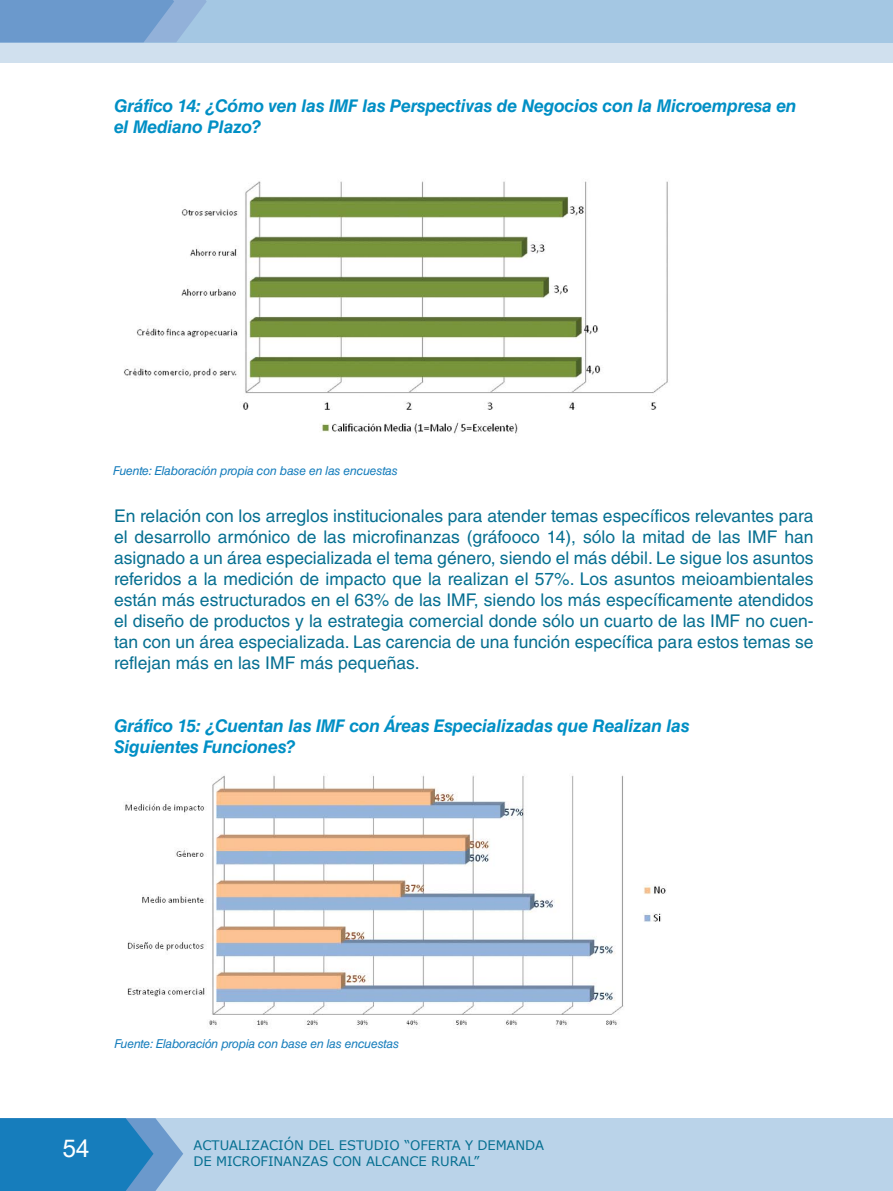
<style>
.page{position:relative;width:893px;height:1191px;background:#fff}
.page>*{position:absolute;margin:0;border:0;box-sizing:border-box;transform-origin:0 0}
.t1{font:24.5px "Arial";color:#fff}
.t2{font:17.5px/21px "Helvetica LT Std";color:#066f91;text-align:justify}
.t3{font:italic 700 17.5px/21px "Helvetica LT Std";letter-spacing:-.01em;color:#008fc5}
.t4{font:13.12px/15.8px "Verdana";letter-spacing:-.01em;color:#066f91}
.t5{font:italic 12.25px "Helvetica LT Std";letter-spacing:-.02em;color:#167dbc}
</style>
<div class="page">
<div style="left:0;top:1118px;width:893px;height:73px;background:#bad3e9"></div>
<svg style="left:0;top:1118px;width:183px;height:73px;background:#2f87c1"></svg>
<div style="left:0;top:0;width:893px;height:62px;background:#d0e0ee"></div>
<div style="left:0;top:0;width:893px;height:42px;background:#a4c7e3"></div>
<svg style="left:0;top:0;width:207px;height:42px;background:#75a0cf"></svg>
<img style="left:124px;top:181px;width:544px;height:253px">
<img style="left:125px;top:775px;width:541px;height:252px">
<p class="t3" style="left:114px;top:95px;width:684px">Gráfico 14: ¿Cómo ven las IMF las Perspectivas de Negocios con la Microempresa en el Mediano Plazo?</p>
<p class="t5" style="left:113px;top:464px;width:287px">Fuente: Elaboración propia con base en las encuestas</p>
<p class="t2" style="left:114px;top:505px;width:701px">En relación con los arreglos institucionales para atender temas específicos relevantes para el desarrollo armónico de las microfinanzas (gráfooco 14), sólo la mitad de las IMF han asignado a un área especializada el tema género, siendo el más débil. Le sigue los asuntos referidos a la medición de impacto que la realizan el 57%. Los asuntos meioambientales están más estructurados en el 63% de las IMF, siendo los más específicamente atendidos el diseño de productos y la estrategia comercial donde sólo un cuarto de las IMF no cuen&shy;tan con un área especializada. Las carencia de una función específica para estos temas se reflejan más en las IMF más pequeñas.</p>
<p class="t3" style="left:114px;top:715px;width:577px">Gráfico 15: ¿Cuentan las IMF con Áreas Especializadas que Realizan las<br>Siguientes Funciones?</p>
<p class="t5" style="left:114px;top:1037px;width:287px">Fuente: Elaboración propia con base en las encuestas</p>
<h1 class="t1" style="left:62px;top:1135px;width:29px">54</h1>
<p class="t4" style="left:193px;top:1137px;width:352px">ACTUALIZACIÓN DEL ESTUDIO “OFERTA Y DEMANDA<br>DE MICROFINANZAS CON ALCANCE RURAL”</p>
</div>
